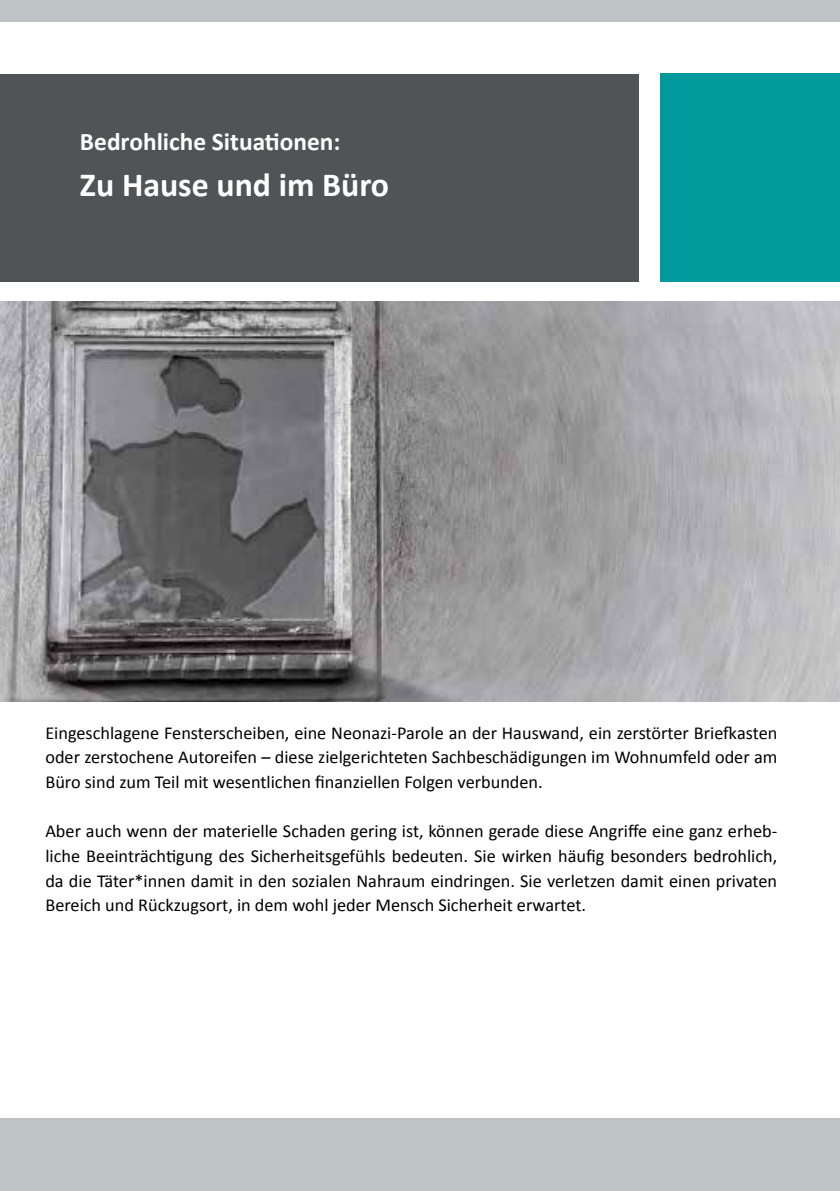
<style>
.page{position:relative;width:840px;height:1191px;background:#fff}
.page>*{position:absolute;margin:0;border:0;box-sizing:border-box;transform-origin:0 0}
.t1{font:700 33.8px "Calibri";color:#fff}
.t2{font:700 25.4px "Calibri";color:#fff}
.t3{font:18.2px/24.6px "Calibri";color:#000;text-align:justify}
</style>
<div class="page">
<div style="left:0;top:1118px;width:839px;height:73px;background:#bec3c6"></div>
<div style="left:0;top:0;width:839px;height:22px;background:#bec3c6"></div>
<div style="left:659px;top:74px;width:180px;height:208px;background:#00999c"></div>
<div style="left:0;top:74px;width:638px;height:207px;background:#505456"></div>
<img style="left:0;top:302px;width:839px;height:399px">
<h2 class="t2" style="left:80px;top:125px;width:262px">Bedrohliche Situationen:</h2>
<h1 class="t1" style="left:80px;top:164px;width:310px">Zu Hause und im Büro</h1>
<p class="t3" style="left:45px;top:719px;width:733px">Eingeschlagene Fensterscheiben, eine Neonazi-Parole an der Hauswand, ein zerstörter Briefkasten oder zerstochene Autoreifen – diese zielgerichteten Sachbeschädigungen im Wohnumfeld oder am Büro sind zum Teil mit wesentlichen finanziellen Folgen verbunden.</p>
<p class="t3" style="left:45px;top:818px;width:733px">Aber auch wenn der materielle Schaden gering ist, können gerade diese Angriffe eine ganz erheb&shy;liche Beeinträchtigung des Sicherheitsgefühls bedeuten. Sie wirken häufig besonders bedrohlich, da die Täter*innen damit in den sozialen Nahraum eindringen. Sie verletzen damit einen privaten Bereich und Rückzugsort, in dem wohl jeder Mensch Sicherheit erwartet.</p>
</div>
